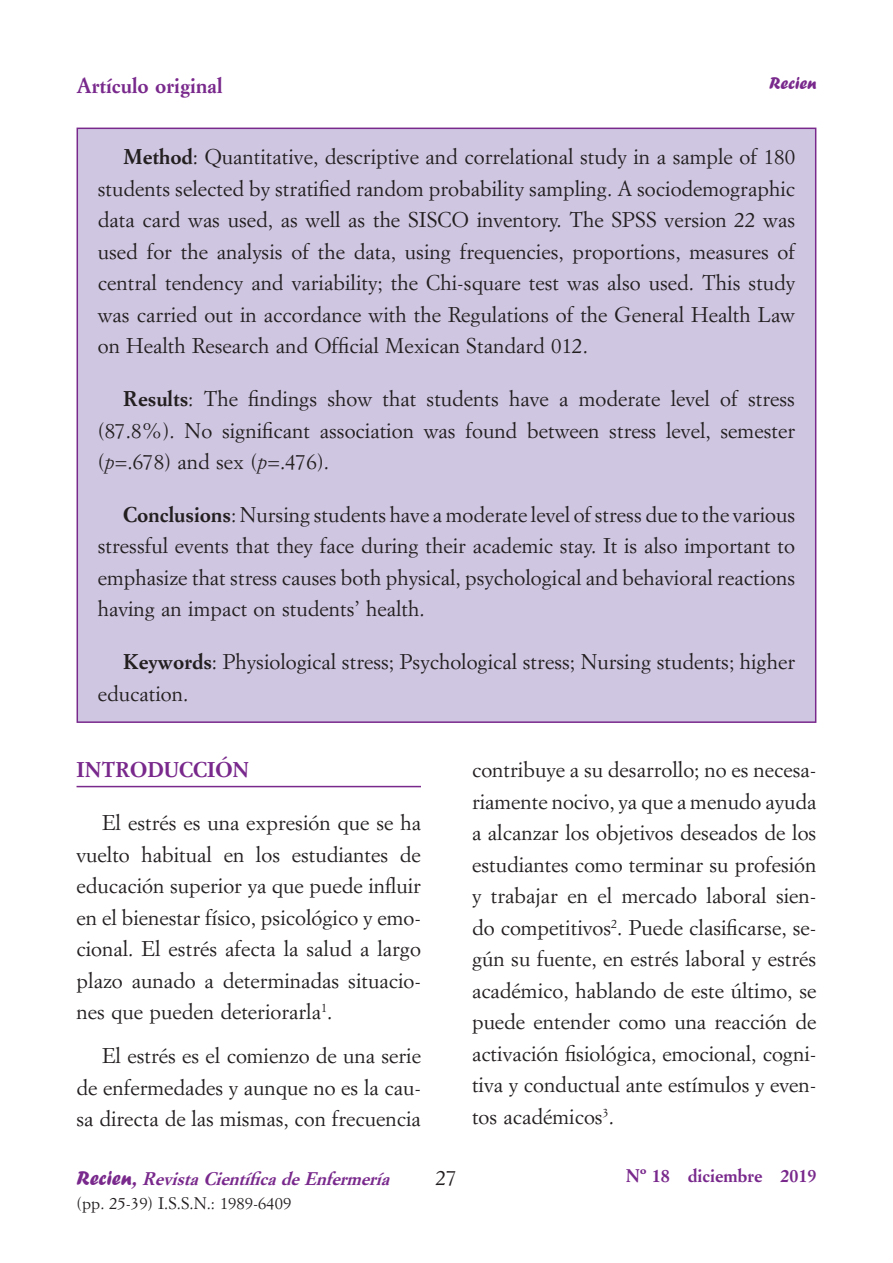
<style>
.page{position:relative;width:893px;height:1263px;background:#fff}
.page>*{position:absolute;margin:0;border:0;box-sizing:border-box;transform-origin:0 0}
.CUERPO_DE_TEXTO{font:21px/31.5px "Simoncini Garamond Std";color:#231f20;text-align:justify}
.LADILLO{font:700 21px "Simoncini Garamond Std";color:#79298c}
.t1{font:italic 700 18px "Simoncini Garamond Std";color:#79298c}
.t2{font:700 18px "Simoncini Garamond Std";color:#79298c}
.t3{font:18px "Forte";color:#79298c}
.t4{font:16.5px "Simoncini Garamond Std";color:#231f20}
.s1{font-weight:700}
.s2{font-style:italic}
.s3{font-family:"Forte";font-weight:400;font-style:normal;font-size:21px}
.s4{font-size:21px}
</style>
<div class="page">
<div style="left:77px;top:128px;width:739px;height:595px;background:#cfc7e2;border:2px solid #79298c"></div>
<hr style="left:77px;top:786px;width:344px;height:1px;background:#79298c">
<p class="LADILLO" style="left:77px;top:72px;width:147px">Artículo original</p>
<p class="t3" style="left:769px;top:72px;width:49px">Recien</p>
<p class="CUERPO_DE_TEXTO" style="left:98px;top:141px;width:699px;text-indent:26px"><span class="s1">Method</span>: Quantitative, descriptive and correlational study in a sample of 180 students selected by stratified random probability sampling. A sociodemographic data card was used, as well as the SISCO inventory. The SPSS version 22 was used for the analysis of the data, using frequencies, proportions, measures of central tendency and variability; the Chi-square test was also used. This study was carried out in accordance with the Regulations of the General Health Law on Health Research and Official Mexican Standard 012.</p>
<p class="CUERPO_DE_TEXTO" style="left:98px;top:383px;width:699px;text-indent:26px"><span class="s1">Results</span>: The findings show that students have a moderate level of stress (87.8%). No significant association was found between stress level, semester (<span class="s2">p</span>=.678) and sex (<span class="s2">p</span>=.476).</p>
<p class="CUERPO_DE_TEXTO" style="left:98px;top:498px;width:699px;text-indent:26px"><span class="s1">Conclusions</span>: Nursing students have a moderate level of stress due to the various stressful events that they face during their academic stay. It is also important to emphasize that stress causes both physical, psychological and behavioral reactions having an impact on students’ health.</p>
<p class="CUERPO_DE_TEXTO" style="left:98px;top:646px;width:699px;text-indent:26px"><span class="s1">Keywords</span>: Physiological stress; Psychological stress; Nursing students; higher education.</p>
<p class="LADILLO" style="left:77px;top:757px;width:174px">INTRODUCCIÓN</p>
<p class="CUERPO_DE_TEXTO" style="left:77px;top:806px;width:346px;text-indent:26px">El estrés es una expresión que se ha vuelto habitual en los estudiantes de educación superior ya que puede influir en el bienestar físico, psicológico y emo&shy;cional. El estrés afecta la salud a largo plazo aunado a determinadas situacio&shy;nes que pueden deteriorarla<sup>1</sup>.</p>
<p class="CUERPO_DE_TEXTO" style="left:77px;top:1040px;width:346px;text-indent:26px">El estrés es el comienzo de una serie de enfermedades y aunque no es la cau&shy;sa directa de las mismas, con frecuencia</p>
<p class="t1" style="left:77px;top:1167px;width:320px"><span class="s3">R e c i e n</span> <span class="s4">,</span>RevistaCientíficadeEnfermería</p>
<p class="CUERPO_DE_TEXTO" style="left:436px;top:1161px;width:22px">27</p>
<p class="t4" style="left:77px;top:1193px;width:216px">(pp. 25-39) I.S.S.N.: 1989-6409</p>
<p class="CUERPO_DE_TEXTO" style="left:472px;top:754px;width:346px">contribuye a su desarrollo; no es necesa&shy;riamente nocivo, ya que a menudo ayuda a alcanzar los objetivos deseados de los estudiantes como terminar su profesión y trabajar en el mercado laboral sien&shy;do competitivos<sup>2</sup>. Puede clasificarse, se&shy;gún su fuente, en estrés laboral y estrés académico, hablando de este último, se puede entender como una reacción de activación fisiológica, emocional, cogni&shy;tiva y conductual ante estímulos y even&shy;tos académicos<sup>3</sup>.</p>
<p class="t2" style="left:626px;top:1165px;width:192px">Nº 18 diciembre 2019</p>
</div>
